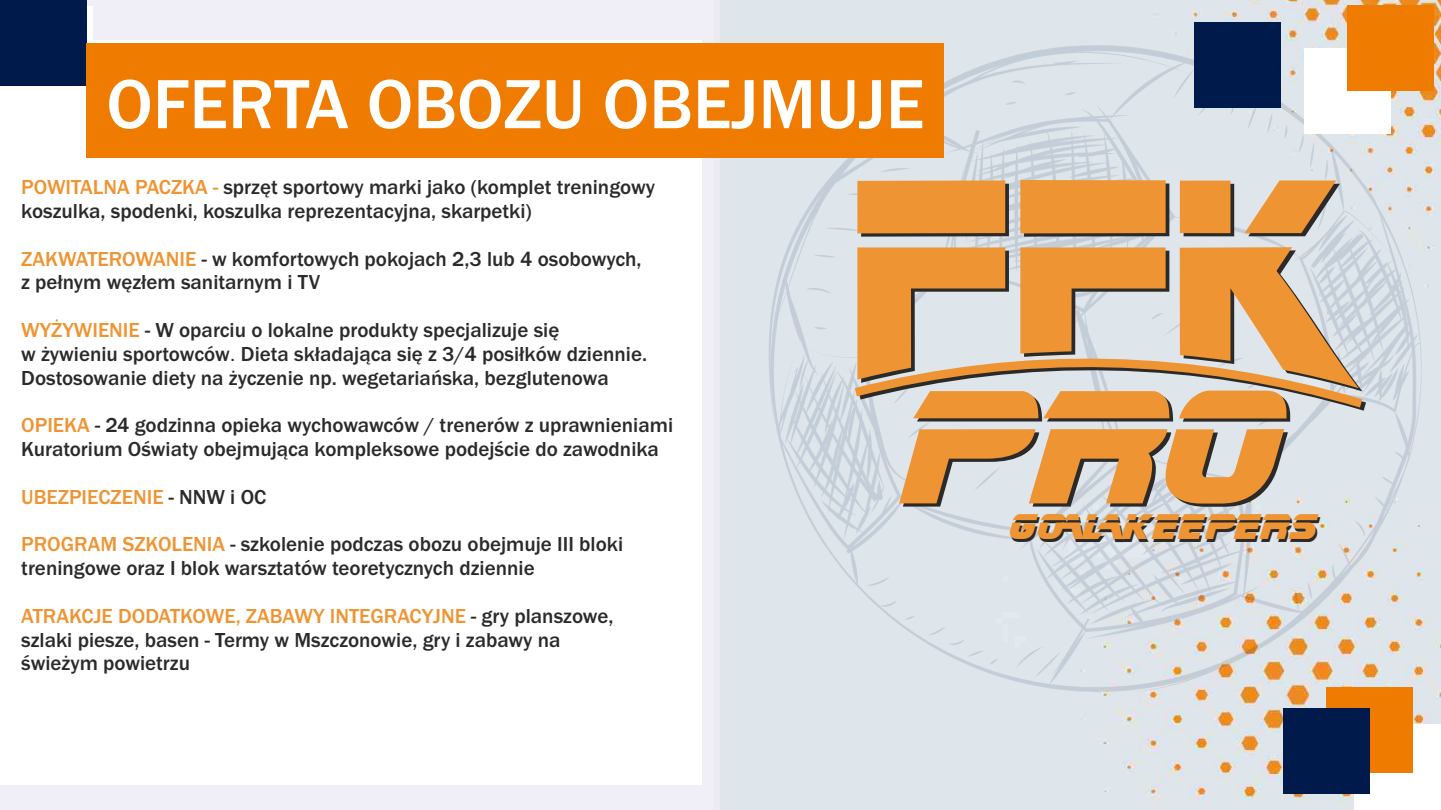
<style>
.page{position:relative;width:1441px;height:810px;background:#fff}
.page>*{position:absolute;margin:0;border:0;box-sizing:border-box;transform-origin:0 0}
.t1{font:162.75px "Blade Runner Movie Font";color:#2b2a29}
.t2{font:500 72px "Franklin Gothic";color:#fff}
.t3{font:36px "Blade Runner Movie Font";color:#2b2a29}
.t4{font:500 21px/23.9px "Franklin Gothic";color:#2b2a29}
.t5{font:500 21px "Franklin Gothic";color:#ef9432}
.s1{color:#ef9432}
.s2{font-family:"Arial";font-weight:400}
.s3{color:#2b2a29}
</style>
<div class="page">
<img style="left:0;top:0;width:743px;height:810px">
<div style="left:0;top:40px;width:702px;height:745px;background:#fff"></div>
<div style="left:6px;top:6px;width:86px;height:86px;background:#fff"></div>
<img style="left:743px;top:0;width:697px;height:810px">
<div style="left:0;top:0;width:86px;height:86px;background:#001a4b"></div>
<div style="left:86px;top:43px;width:857px;height:115px;background:#ef7c00"></div>
<div style="left:1304px;top:48px;width:86px;height:86px;background:#fff"></div>
<div style="left:1194px;top:23px;width:86px;height:85px;background:#001a4b"></div>
<div style="left:1347px;top:6px;width:86px;height:85px;background:#ef7c00"></div>
<div style="left:1354px;top:724px;width:86px;height:86px;background:#fff"></div>
<div style="left:1325px;top:687px;width:86px;height:85px;background:#ef7c00"></div>
<div style="left:1282px;top:708px;width:86px;height:86px;background:#001a4b"></div>
<div style="left:1183px;top:184px;width:50px;height:52px;background:linear-gradient(to right,#2b2a29,#2b2a29)"></div>
<svg style="left:1023px;top:183px;width:146px;height:54px"></svg>
<svg style="left:861px;top:184px;width:147px;height:53px"></svg>
<div style="left:1179px;top:181px;width:51px;height:52px;background:#ef9432"></div>
<svg style="left:1244px;top:180px;width:95px;height:56px;background:#d7a672"></svg>
<div style="left:1020px;top:180px;width:145px;height:53px;background:#ef9432"></div>
<div style="left:857px;top:180px;width:148px;height:53px;background:#ef9432"></div>
<svg style="left:845px;top:247px;width:529px;height:170px;background:#dbb993"></svg>
<h2 class="t2" style="left:106px;top:78px;width:819px">OFERTA OBOZU OBEJMUJE</h2>
<p class="t4" style="left:21px;top:177px;width:635px"><span class="s1">POWITALNA PACZKA -</span> sprzęt sportowy marki jako (komplet treningowy koszulka, spodenki, koszulka reprezentacyjna, skarpetki)</p>
<p class="t4" style="left:21px;top:248px;width:622px"><span class="s1">ZAKWATEROWANIE</span> - w komfortowych pokojach 2,3 lub 4 osobowych, z pełnym węzłem sanitarnym i TV</p>
<p class="t4" style="left:21px;top:320px;width:627px"><span class="s1">WYŻYWIENIE</span> - W oparciu o lokalne produkty specjalizuje się<br>w żywieniu sportowców<span class="s2">.</span> Dieta składająca się z 3/4 posiłków dziennie.<br>Dostosowanie diety na życzenie np. wegetariańska, bezglutenowa</p>
<p class="t4" style="left:21px;top:415px;width:653px"><span class="s1">OPIEKA</span> - 24 godzinna opieka wychowawców / trenerów z uprawnieniami<br>Kuratorium Oświaty obejmująca kompleksowe podejście do zawodnika</p>
<p class="t5" style="left:21px;top:489px;width:247px">UBEZPIECZENIE <span class="s3">- NNW i OC</span></p>
<p class="t4" style="left:21px;top:534px;width:603px"><span class="s1">PROGRAM SZKOLENIA</span> - szkolenie podczas obozu obejmuje III bloki treningowe oraz I blok warsztatów teoretycznych dziennie</p>
<p class="t4" style="left:21px;top:606px;width:593px"><span class="s1">ATRAKCJE DODATKOWE, ZABAWY INTEGRACYJNE</span> - gry planszowe, szlaki piesze, basen - Termy w Mszczonowie, gry i zabawy na świeżym powietrzu</p>
<h1 class="t1" style="left:896px;top:383px;width:386px">PRO</h1>
<h3 class="t3" style="left:1009px;top:514px;width:310px">GOALKEEPERS</h3>
</div>
